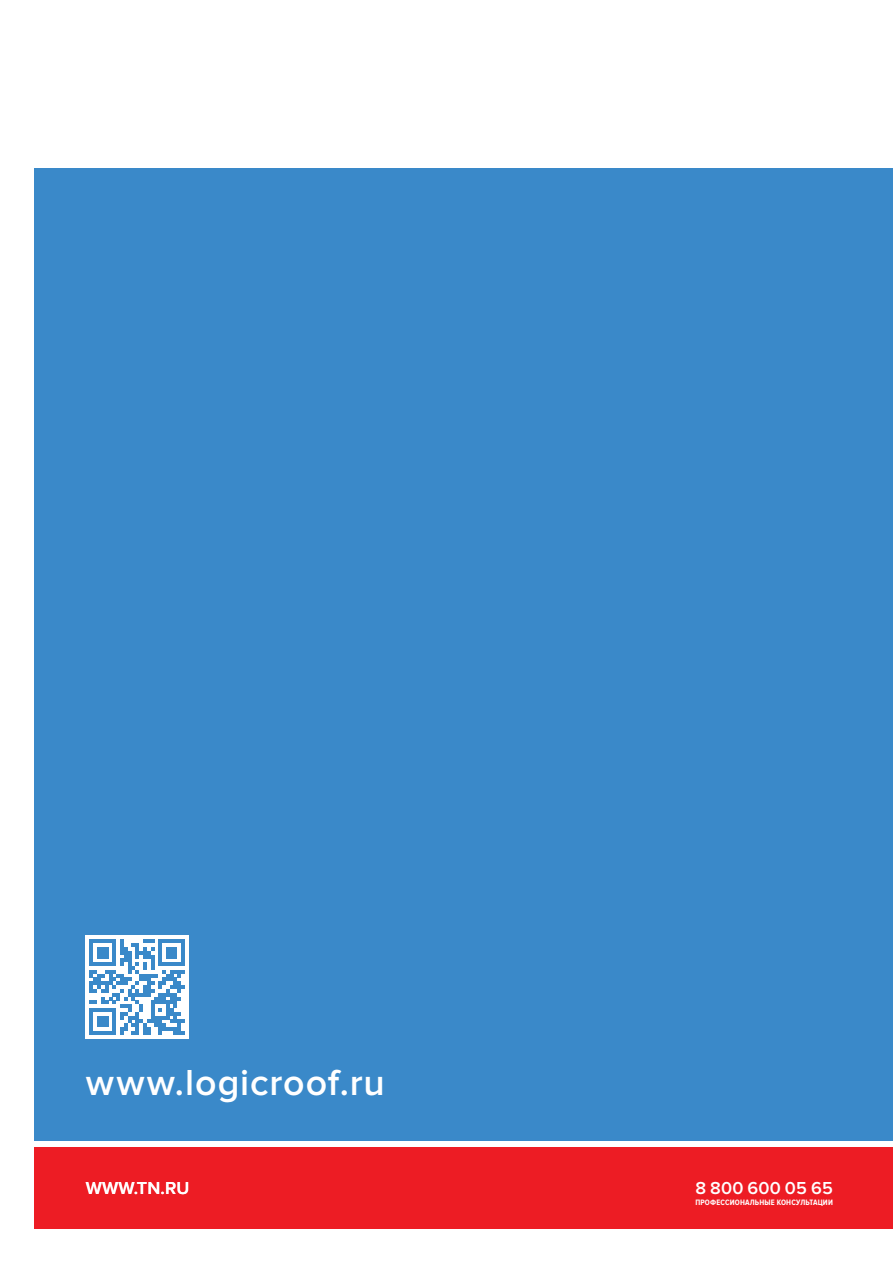
<style>
.page{position:relative;width:893px;height:1263px;background:#fff}
.page>*{position:absolute;margin:0;border:0;box-sizing:border-box;transform-origin:0 0}
.t1{font:600 37.5px "Proxima Nova";letter-spacing:.025em;color:#fff}
.t2{font:600 18px "Proxima Nova";letter-spacing:.01em;color:#fff}
.t3{font:700 8.1px "Proxima Nova Cond";letter-spacing:.02em;color:#fff}
</style>
<div class="page">
<div style="left:34px;top:169px;width:859px;height:980px;background:#3a89c9"></div>
<div style="left:34px;top:1147px;width:859px;height:82px;background:#ed1c24"></div>
<div style="left:27px;top:1141px;width:866px;height:6px;background:#fff"></div>
<div style="left:86px;top:935px;width:103px;height:104px;background:#fff"></div>
<svg style="left:90px;top:939px;width:95px;height:96px"></svg>
<h1 class="t1" style="left:86px;top:1061px;width:301px">www.logicroof.ru</h1>
<h2 class="t2" style="left:86px;top:1178px;width:105px">WWW.TN.RU</h2>
<h2 class="t2" style="left:695px;top:1178px;width:139px">8 800 600 05 65</h2>
<p class="t3" style="left:695px;top:1198px;width:139px">ПРОФЕССИОНАЛЬНЫЕ КОНСУЛЬТАЦИИ</p>
</div>
